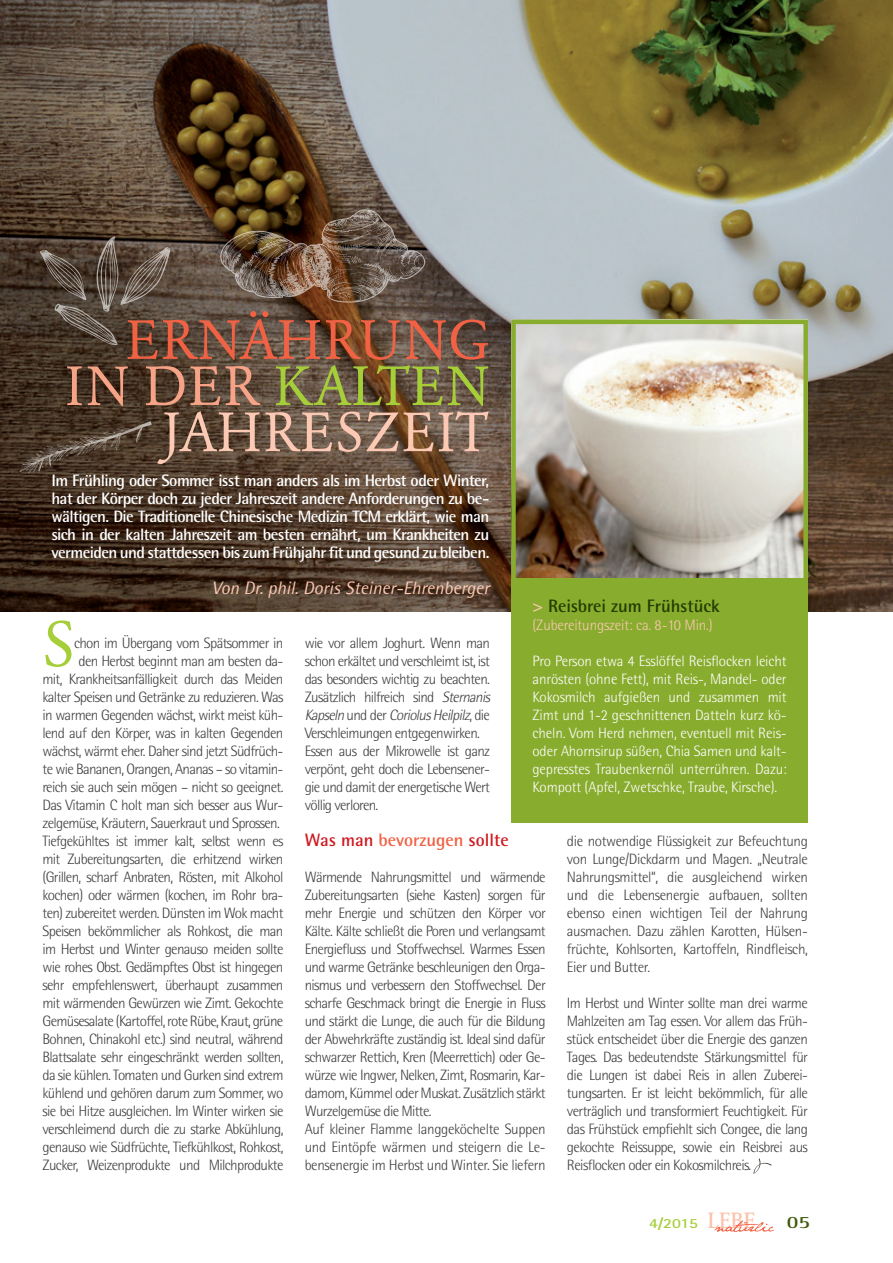
<style>
.page{position:relative;width:893px;height:1263px;background:#fff}
.page>*{position:absolute;margin:0;border:0;box-sizing:border-box;transform-origin:0 0}
.t1{font:63px "Garamond BQ";color:#a6ce39}
.t2{font:54.75px/46.2px "Garamond BQ";letter-spacing:.02em;color:#fcc9b4;text-align:right}
.t3{font:italic 18px "AT Rotis Semi Sans";color:#fcc9b4}
.t4{font:700 18px "AT Rotis Semi Sans";color:#cf1a20}
.t5{font:700 18px "AT Rotis Semi Sans";color:#233d00}
.t6{font:700 17.85px "Rotis Serif";color:#3f5907;scale:1.18 1}
.t7{font:700 16.5px/18px "AT Rotis Semi Sans";letter-spacing:-.035em;color:#fff;text-align:justify}
.t8{font:300 15px/18px "AT Rotis Semi Sans";letter-spacing:-.045em;color:#3e3e3f}
.t9{font:300 15px/18px "AT Rotis Semi Sans";letter-spacing:-.01em;color:#fff;text-align:justify}
.t10{font:300 15px "AT Rotis Semi Sans";letter-spacing:-.01em;color:#fcc9b4}
.t11{font:700 14.1px "AT Rotis Sans Serif";color:#a6ce39;scale:1.18 1}
.s1{color:#f16144}
.s2{color:#f7a387}
.s3{color:#a6ce39}
.s4{color:#fcc9b4}
.s5{font-style:italic}
.s6{font-family:"Rotis Serif";font-size:23.1px;color:#fbc2ac}
</style>
<div class="page">
<img style="left:0;top:0;width:893px;height:611px">
<div style="left:511px;top:577px;width:297px;height:246px;background:#88ac2e"></div>
<svg style="left:714px;top:1220px;width:60px;height:12px"></svg>
<img style="left:517px;top:326px;width:285px;height:251px">
<svg style="left:753px;top:1158px;width:19px;height:16px"></svg>
<img style="left:219px;top:208px;width:206px;height:95px">
<svg style="left:19px;top:421px;width:133px;height:53px"></svg>
<svg style="left:40px;top:236px;width:131px;height:111px"></svg>
<div style="left:511px;top:320px;width:297px;height:271px;border:5px solid #88ac2e"></div>
<h2 class="t2" style="left:65px;top:318px;width:425px"><span class="s1">ERNÄHRUNG<br></span><span class="s2">IN DER</span> <span class="s3">KALTEN<br></span>JAHRESZEIT</h2>
<p class="t7" style="left:51px;top:473px;width:439px">Im Frühling oder Sommer isst man anders als im Herbst oder Winter, hat der Körper doch zu jeder Jahreszeit andere Anforderungen zu be&shy;wältigen. Die Traditionelle Chinesische Medizin TCM erklärt, wie man sich in der kalten Jahreszeit am besten ernährt, um Krankheiten zu vermeiden und stattdessen bis zum Frühjahr fit und gesund zu bleiben.</p>
<p class="t3" style="left:212px;top:581px;width:279px">Von Dr. phil. Doris Steiner-Ehrenberger</p>
<p class="t5" style="left:532px;top:599px;width:189px"><span class="s4">&gt;</span> Reisbrei zum Frühstück</p>
<p class="t10" style="left:532px;top:618px;width:182px">(Zubereitungszeit: ca. 8-10 Min.)</p>
<p class="t9" style="left:532px;top:653px;width:256px">Pro Person etwa 4 Esslöffel Reisflocken leicht anrösten (ohne Fett), mit Reis-, Mandel- oder Kokosmilch aufgießen und zusammen mit Zimt und 1-2 geschnittenen Datteln kurz kö&shy;cheln. Vom Herd nehmen, eventuell mit Reis&shy;oder Ahornsirup süßen, Chia Samen und kalt&shy;gepresstes Traubenkernöl unterrühren. Dazu:<br>Kompott (Apfel, Zwetschke, Traube, Kirsche).</p>
<h1 class="t1" style="left:43px;top:611px;width:34px">S</h1>
<p class="t8" style="left:43px;top:635px;width:242px;text-align:right">chon im Übergang vom Spätsommer in<br>den Herbst beginnt man am besten da-<br>mit, Krankheitsanfälligkeit durch das Meiden kalter Speisen und Getränke zu reduzieren. Was in warmen Gegenden wächst, wirkt meist küh&shy;lend auf den Körper, was in kalten Gegenden wächst, wärmt eher. Daher sind jetzt Südfrüch&shy;te wie Bananen, Orangen, Ananas – so vitamin&shy;reich sie auch sein mögen – nicht so geeignet.<br>Das Vitamin C holt man sich besser aus Wur&shy;zelgemüse, Kräutern, Sauerkraut und Sprossen.<br>Tiefgekühltes ist immer kalt, selbst wenn es mit Zubereitungsarten, die erhitzend wirken (Grillen, scharf Anbraten, Rösten, mit Alkohol kochen) oder wärmen (kochen, im Rohr bra&shy;ten) zubereitet werden. Dünsten im Wok macht Speisen bekömmlicher als Rohkost, die man im Herbst und Winter genauso meiden sollte wie rohes Obst. Gedämpftes Obst ist hingegen sehr empfehlenswert, überhaupt zusammen mit wärmenden Gewürzen wie Zimt. Gekochte Gemüsesalate (Kartoffel, rote Rübe, Kraut, grüne Bohnen, Chinakohl etc.) sind neutral, während Blattsalate sehr eingeschränkt werden sollten, da sie kühlen. Tomaten und Gurken sind extrem kühlend und gehören darum zum Sommer, wo sie bei Hitze ausgleichen. Im Winter wirken sie verschleimend durch die zu starke Abkühlung, genauso wie Südfrüchte, Tiefkühlkost, Rohkost, Zucker, Weizenprodukte und Milchprodukte</p>
<p class="t8" style="left:305px;top:635px;width:189px">wie vor allem Joghurt. Wenn man schon erkältet und verschleimt ist, ist das besonders wichtig zu beachten.<br>Zusätzlich hilfreich sind <span class="s5">Sternanis Kapseln</span> u n d d e r <span class="s5">CoriolusHeilpilz</span>, d i e Verschleimungen entgegenwirken.<br>Essen aus der Mikrowelle ist ganz verpönt, geht doch die Lebensener&shy;gie und damit der energetische Wert völlig verloren.</p>
<p class="t4" style="left:305px;top:833px;width:206px">Was man <span class="s1">bevorzugen</span> sollte</p>
<p class="t8" style="left:305px;top:869px;width:242px">Wärmende Nahrungsmittel und wärmende Zubereitungsarten (siehe Kasten) sorgen für mehr Energie und schützen den Körper vor Kälte. Kälte schließt die Poren und verlangsamt Energiefluss und Stoffwechsel. Warmes Essen und warme Getränke beschleunigen den Orga&shy;nismus und verbessern den Stoffwechsel. Der scharfe Geschmack bringt die Energie in Fluss und stärkt die Lunge, die auch für die Bildung der Abwehrkräfte zuständig ist. Ideal sind dafür schwarzer Rettich, Kren (Meerrettich) oder Ge&shy;würze wie Ingwer, Nelken, Zimt, Rosmarin, Kar&shy;damom, Kümmel oder Muskat. Zusätzlich stärkt Wurzelgemüse die Mitte.<br>Auf kleiner Flamme langgeköchelte Suppen und Eintöpfe wärmen und steigern die Le&shy;bensenergie im Herbst und Winter. Sie liefern</p>
<p class="t8" style="left:567px;top:833px;width:242px;text-align:justify">die notwendige Flüssigkeit zur Befeuchtung von Lunge/Dickdarm und Magen. „Neutrale Nahrungsmittel“, die ausgleichend wirken und die Lebensenergie aufbauen, sollten ebenso einen wichtigen Teil der Nahrung ausmachen. Dazu zählen Karotten, Hülsen&shy;früchte, Kohlsorten, Kartoffeln, Rindfleisch, Eier und Butter.</p>
<p class="t8" style="left:567px;top:995px;width:242px;text-align:justify">Im Herbst und Winter sollte man drei warme Mahlzeiten am Tag essen. Vor allem das Früh&shy;stück entscheidet über die Energie des ganzen Tages. Das bedeutendste Stärkungsmittel für die Lungen ist dabei Reis in allen Zuberei&shy;tungsarten. Er ist leicht bekömmlich, für alle verträglich und transformiert Feuchtigkeit. Für das Frühstück empfiehlt sich Congee, die lang gekochte Reissuppe, sowie ein Reisbrei aus Reisflocken oder ein Kokosmilchreis.</p>
<p class="t11" style="left:649px;top:1217px;width:91px">4/2015 <span class="s6">LEBE</span></p>
<p class="t6" style="left:787px;top:1211px;width:21px">05</p>
</div>
